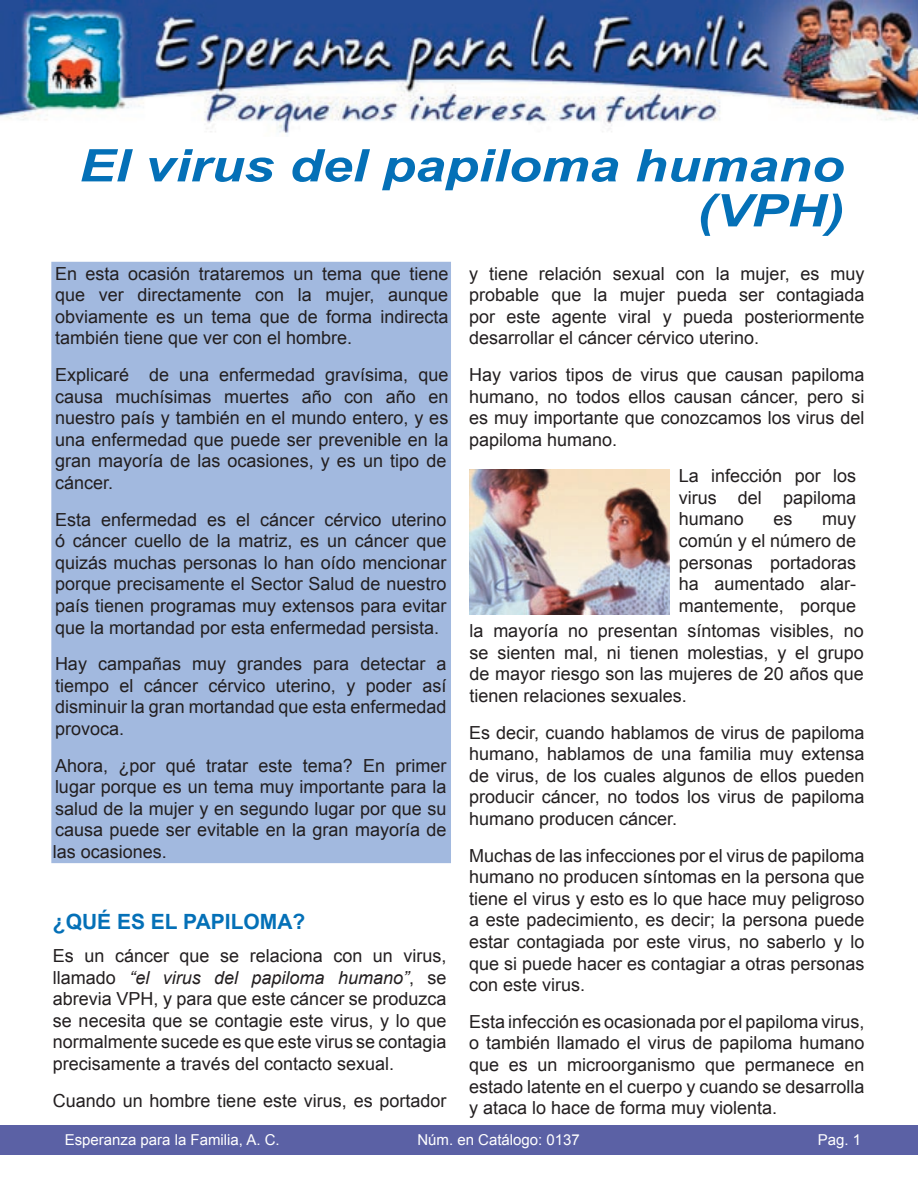
<style>
.page{position:relative;width:918px;height:1188px;background:#fff}
.page>*{position:absolute;margin:0;border:0;box-sizing:border-box;transform-origin:0 0}
.t1{font:italic 700 45px/45px "Arial";color:#0470b7;text-align:right;scale:1.2 1}
.t2{font:700 21px "Arial";color:#0470b7}
.t3{font:18px/21.6px "Arial";color:#231f20;text-align:justify}
.t4{font:15px "Arial";color:#fff}
.s1{font-style:italic}
</style>
<div class="page">
<img style="left:0;top:0;width:918px;height:134px">
<div style="left:0;top:1125px;width:918px;height:29px;background:#5b61a5"></div>
<div style="left:51px;top:262px;width:400px;height:601px;background:#a2b9df"></div>
<img style="left:470px;top:469px;width:200px;height:145px">
<h1 class="t1" style="left:79px;top:145px;width:639px">El virus del papiloma humano (VPH)</h1>
<p class="t3" style="left:55px;top:263px;width:395px">En esta ocasión trataremos un tema que tiene que ver directamente con la mujer, aunque obviamente es un tema que de forma indirecta también tiene que ver con el hombre.</p>
<p class="t3" style="left:55px;top:364px;width:395px">Explicaré de una enfermedad gravísima, que causa muchísimas muertes año con año en nuestro país y también en el mundo entero, y es una enfermedad que puede ser prevenible en la gran mayoría de las ocasiones, y es un tipo de cáncer.</p>
<p class="t3" style="left:55px;top:509px;width:393px">Esta enfermedad es el cáncer cérvico uterino ó cáncer cuello de la matriz, es un cáncer que quizás muchas personas lo han oído mencionar porque precisamente el Sector Salud de nuestro país tienen programas muy extensos para evitar que la mortandad por esta enfermedad persista.</p>
<p class="t3" style="left:55px;top:653px;width:393px">Hay campañas muy grandes para detectar a tiempo el cáncer cérvico uterino, y poder así disminuir la gran mortandad que esta enfermedad provoca.</p>
<p class="t3" style="left:53px;top:755px;width:395px">Ahora, ¿por qué tratar este tema? En primer lugar porque es un tema muy importante para la salud de la mujer y en segundo lugar por que su causa puede ser evitable en la gran mayoría de las ocasiones.</p>
<p class="t2" style="left:53px;top:907px;width:254px">¿QUÉ ES EL PAPILOMA?</p>
<p class="t3" style="left:53px;top:945px;width:395px">Es un cáncer que se relaciona con un virus, llamado <span class="s1">“el virus del papiloma humano”</span>, se abrevia VPH, y para que este cáncer se produzca se necesita que se contagie este virus, y lo que normalmente sucede es que este virus se contagia precisamente a través del contacto sexual.</p>
<p class="t3" style="left:53px;top:1090px;width:395px">Cuando un hombre tiene este virus, es portador</p>
<p class="t3" style="left:469px;top:263px;width:397px">y tiene relación sexual con la mujer, es muy probable que la mujer pueda ser contagiada por este agente viral y pueda posteriormente desarrollar el cáncer cérvico uterino.</p>
<p class="t3" style="left:469px;top:364px;width:397px">Hay varios tipos de virus que causan papiloma humano, no todos ellos causan cáncer, pero si es muy importante que conozcamos los virus del papiloma humano.</p>
<p class="t3" style="left:679px;top:465px;width:179px">La infección por los virus del papiloma humano</p>
<p class="t3" style="left:679px;top:509px;width:179px;text-indent:143px">muy común y el número de personas portadoras ha aumentado alar&shy;mantemente, porque</p>
<p class="t3" style="left:470px;top:620px;width:396px">la mayoría no presentan síntomas visibles, no se sienten mal, ni tienen molestias, y el grupo de mayor riesgo son las mujeres de 20 años que tienen relaciones sexuales.</p>
<p class="t3" style="left:773px;top:509px;width:21px">es</p>
<p class="t3" style="left:469px;top:722px;width:397px">Es decir, cuando hablamos de virus de papiloma humano, hablamos de una familia muy extensa de virus, de los cuales algunos de ellos pueden producir cáncer, no todos los virus de papiloma humano producen cáncer.</p>
<p class="t3" style="left:469px;top:845px;width:397px">Muchas de las infecciones por el virus de papiloma humano no producen síntomas en la persona que tiene el virus y esto es lo que hace muy peligroso a este padecimiento, es decir; la persona puede estar contagiada por este virus, no saberlo y lo que si puede hacer es contagiar a otras personas con este virus.</p>
<p class="t3" style="left:469px;top:1011px;width:397px">Esta infección es ocasionada por el papiloma virus, o también llamado el virus de papiloma humano que es un microorganismo que permanece en estado latente en el cuerpo y cuando se desarrolla y ataca lo hace de forma muy violenta.</p>
<p class="t4" style="left:65px;top:1130px;width:217px">Esperanza para la Familia, A. C.</p>
<p class="t4" style="left:417px;top:1130px;width:164px">Núm. en Catálogo: 0137</p>
<p class="t4" style="left:818px;top:1130px;width:45px">Pag. 1</p>
</div>
